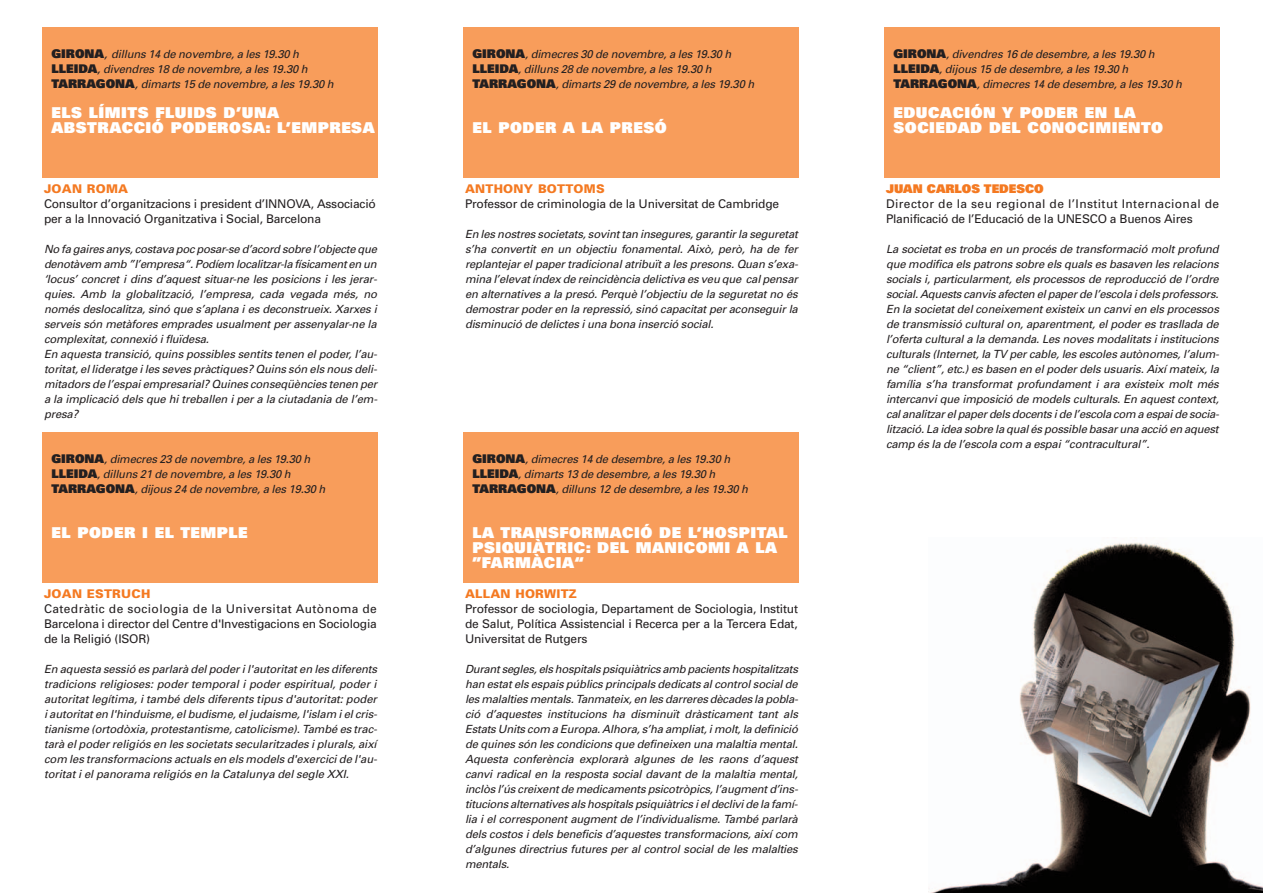
<style>
.page{position:relative;width:1263px;height:893px;background:#fff}
.page>*{position:absolute;margin:0;border:0;box-sizing:border-box;transform-origin:0 0}
.t1{font:900 15px/15px "Univers";letter-spacing:.035em;color:#fff}
.t2{font:12px/15px "Univers";letter-spacing:-.015em;color:#231f20;text-align:justify}
.t3{font:12px/15px "Univers";letter-spacing:.035em;color:#231f20}
.t4{font:900 12px "Univers";letter-spacing:.02em;color:#f47921}
.t5{font:900 12px "Univers";color:#f47921}
.t6{font:italic 11.25px/15px "Univers";letter-spacing:-.015em;color:#231f20}
.s1{font-weight:900;font-style:normal;font-size:12px}
.s2{font-size:12px}
</style>
<div class="page">
<div style="left:43px;top:27px;width:335px;height:151px;background:#f89d5b"></div>
<div style="left:43px;top:433px;width:335px;height:150px;background:#f89d5b"></div>
<div style="left:463px;top:27px;width:336px;height:151px;background:#f89d5b"></div>
<div style="left:463px;top:433px;width:336px;height:150px;background:#f89d5b"></div>
<div style="left:884px;top:27px;width:336px;height:151px;background:#f89d5b"></div>
<img style="left:930px;top:542px;width:333px;height:351px">
<p class="t6" style="left:52px;top:47px;width:284px"><span class="s1">GIRONA</span><span class="s2">,</span> dilluns 14 de novembre, a les 19.30 h<br><span class="s1">LLEIDA</span><span class="s2">,</span> divendres 18 de novembre, a les 19.30 h<br><span class="s1">TARRAGONA</span><span class="s2">,</span> dimarts 15 de novembre, a les 19.30 h</p>
<h1 class="t1" style="left:52px;top:106px;width:325px">ELS LÍMITS FLUIDS D’UNA<br>ABSTRACCIÓ PODEROSA: L’EMPRESA</h1>
<p class="t4" style="left:44px;top:184px;width:86px">JOAN ROMA</p>
<p class="t2" style="left:44px;top:197px;width:333px">Consultor d’organitzacions i president d’INNOVA, Associació per a la Innovació Organitzativa i Social, Barcelona</p>
<p class="t6" style="left:44px;top:242px;width:335px">No fa gaires anys, costava poc posar-se d’acord sobre l’objecte que denotàvem amb ”l’empresa“. Podíem localitzar-la físicament en un ‘locus’ concret i dins d’aquest situar-ne les posicions i les jerar&shy;quies. Amb la globalització, l’empresa, cada vegada més, no només deslocalitza, sinó que s’aplana i es deconstrueix. Xarxes i serveis són metàfores emprades usualment per assenyalar-ne la complexitat, connexió i fluïdesa.<br>En aquesta transició, quins possibles sentits tenen el poder, l’au&shy;toritat, el lideratge i les seves pràctiques? Quins són els nous deli&shy;mitadors de l’espai empresarial? Quines conseqüències tenen per a la implicació dels que hi treballen i per a la ciutadania de l’em&shy;presa?</p>
<p class="t6" style="left:52px;top:452px;width:275px"><span class="s1">GIRONA</span>, dimecres 23 de novembre, a les 19.30 h<br><span class="s1">LLEIDA</span>, dilluns 21 de novembre, a les 19.30 h<br><span class="s1">TARRAGONA</span>, dijous 24 de novembre, a les 19.30 h</p>
<h1 class="t1" style="left:52px;top:526px;width:198px">EL PODER I EL TEMPLE</h1>
<p class="t4" style="left:44px;top:589px;width:108px">JOAN ESTRUCH</p>
<p class="t2" style="left:44px;top:602px;width:334px">Catedràtic de sociologia de la Universitat Autònoma de Barcelona i director del Centre d'Investigacions en Sociologia de la Religió (ISOR)</p>
<p class="t6" style="left:44px;top:662px;width:335px;text-align:justify">En aquesta sessió es parlarà del poder i l'autoritat en les diferents tradicions religioses: poder temporal i poder espiritual, poder i autoritat legítima, i també dels diferents tipus d'autoritat: poder i autoritat en l'hinduisme, el budisme, el judaisme, l'islam i el cris&shy;tianisme (ortodòxia, protestantisme, catolicisme). També es trac&shy;tarà el poder religiós en les societats secularitzades i plurals, així com les transformacions actuals en els models d'exercici de l'au&shy;toritat i el panorama religiós en la Catalunya del segle XXI.</p>
<p class="t6" style="left:472px;top:47px;width:283px"><span class="s1">GIRONA</span>, dimecres 30 de novembre, a les 19.30 h<br><span class="s1">LLEIDA</span>, dilluns 28 de novembre, a les 19.30 h<br><span class="s1">TARRAGONA</span>, dimarts 29 de novembre, a les 19.30 h</p>
<h1 class="t1" style="left:472px;top:121px;width:196px">EL PODER A LA PRESÓ</h1>
<p class="t4" style="left:465px;top:184px;width:141px">ANTHONY BOTTOMS</p>
<p class="t2" style="left:465px;top:197px;width:316px">Professor de criminologia de la Universitat de Cambridge</p>
<p class="t6" style="left:465px;top:227px;width:335px;text-align:justify">En les nostres societats, sovint tan insegures, garantir la seguretat s’ha convertit en un objectiu fonamental. Això, però, ha de fer replantejar el paper tradicional atribuït a les presons. Quan s’exa&shy;mina l’elevat índex de reincidència delictiva es veu que cal pensar en alternatives a la presó. Perquè l’objectiu de la seguretat no és demostrar poder en la repressió, sinó capacitat per aconseguir la disminució de delictes i una bona inserció social.</p>
<p class="t6" style="left:472px;top:452px;width:277px"><span class="s1">GIRONA</span>, dimecres 14 de desembre, a les 19.30 h<br><span class="s1">LLEIDA</span>, dimarts 13 de desembre, a les 19.30 h<br><span class="s1">TARRAGONA</span>, dilluns 12 de desembre, a les 19.30 h</p>
<h1 class="t1" style="left:472px;top:526px;width:317px">LA TRANSFORMACIÓ DE L’HOSPITAL<br>PSIQUIÀTRIC: DEL MANICOMI A LA ”FARMÀCIA“</h1>
<p class="t4" style="left:465px;top:589px;width:113px">ALLAN HORWITZ</p>
<p class="t2" style="left:465px;top:602px;width:334px">Professor de sociologia, Departament de Sociologia, Institut de Salut, Política Assistencial i Recerca per a la Tercera Edat, Universitat de Rutgers</p>
<p class="t6" style="left:465px;top:662px;width:335px;text-align:justify">Durant segles, els hospitals psiquiàtrics amb pacients hospitalitzats han estat els espais públics principals dedicats al control social de les malalties mentals. Tanmateix, en les darreres dècades la pobla&shy;ció d’aquestes institucions ha disminuït dràsticament tant als Estats Units com a Europa. Alhora, s’ha ampliat, i molt, la definició de quines són les condicions que defineixen una malaltia mental.<br>Aquesta conferència explorarà algunes de les raons d’aquest canvi radical en la resposta social davant de la malaltia mental, inclòs l’ús creixent de medicaments psicotròpics, l’augment d’ins&shy;titucions alternatives als hospitals psiquiàtrics i el declivi de la famí&shy;lia i el corresponent augment de l’individualisme. També parlarà dels costos i dels beneficis d’aquestes transformacions, així com d’algunes directrius futures per al control social de les malalties mentals.</p>
<p class="t6" style="left:893px;top:47px;width:290px"><span class="s1">GIRONA</span>, divendres 16 de desembre, a les 19.30 h<br><span class="s1">LLEIDA</span>, dijous 15 de desembre, a les 19.30 h<br><span class="s1">TARRAGONA</span>, dimecres 14 de desembre, a les 19.30 h</p>
<h1 class="t1" style="left:893px;top:106px;width:271px">EDUCACIÓN Y PODER EN LA<br>SOCIEDAD DEL CONOCIMIENTO</h1>
<p class="t5" style="left:886px;top:184px;width:159px">JUAN CARLOS TEDESCO</p>
<p class="t3" style="left:886px;top:197px;width:335px">Director de la seu regional de l’Institut Internacional de<br>Planificació de l’Educació de la UNESCO a Buenos Aires</p>
<p class="t6" style="left:886px;top:242px;width:335px;text-align:justify">La societat es troba en un procés de transformació molt profund que modifica els patrons sobre els quals es basaven les relacions socials i, particularment, els processos de reproducció de l’ordre social. Aquests canvis afecten el paper de l’escola i dels professors.<br>En la societat del coneixement existeix un canvi en els processos de transmissió cultural on, aparentment, el poder es trasllada de l’oferta cultural a la demanda. Les noves modalitats i institucions culturals (Internet, la TV per cable, les escoles autònomes, l’alum&shy;ne “client”, etc.) es basen en el poder dels usuaris. Així mateix, la família s’ha transformat profundament i ara existeix molt més intercanvi que imposició de models culturals. En aquest context, cal analitzar el paper dels docents i de l’escola com a espai de socia&shy;lització. La idea sobre la qual és possible basar una acció en aquest camp és la de l’escola com a espai “contracultural”.</p>
</div>
